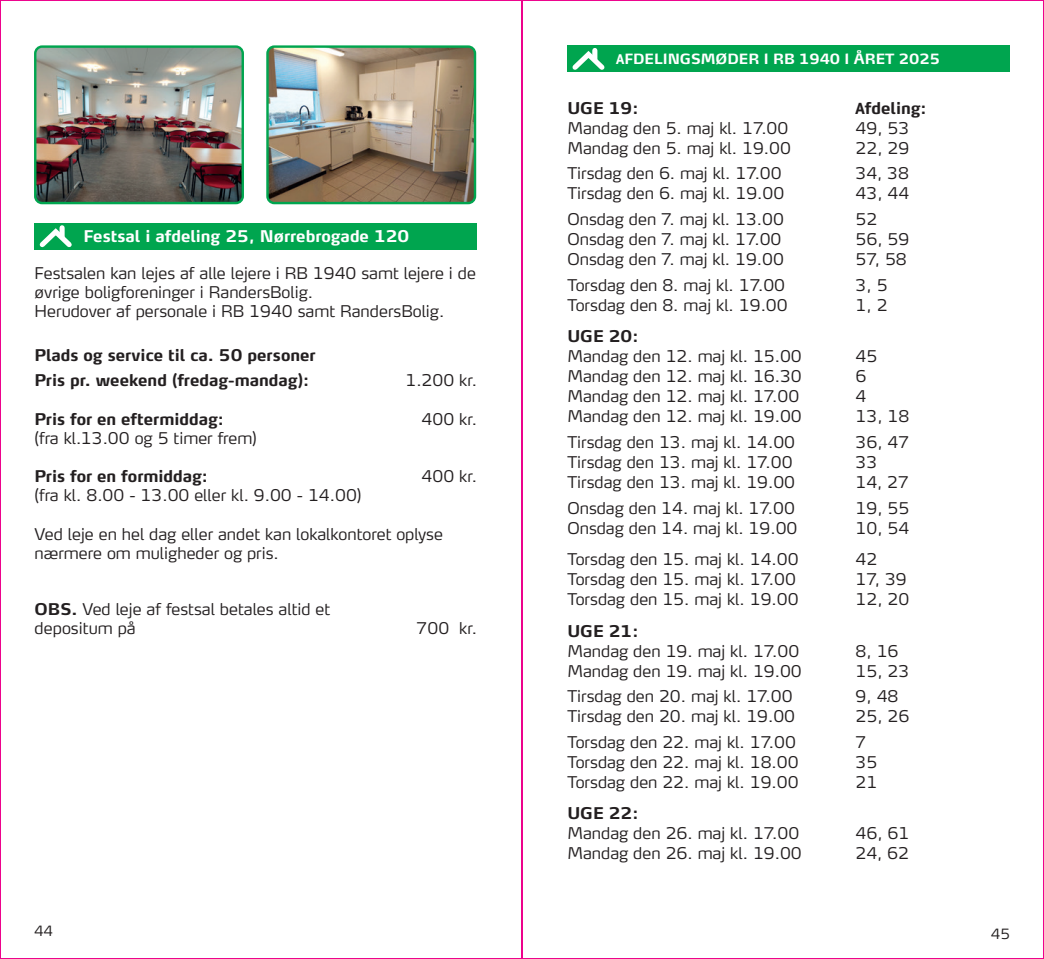
<style>
.page{position:relative;width:1044px;height:959px;background:#fff}
.page>*{position:absolute;margin:0;border:0;box-sizing:border-box;transform-origin:0 0}
.brød{font:300 16px/19.2px "Max TF";color:#231f20}
.brød_1_mm{font:300 16px/19.2px "Max TF";color:#231f20}
.brød_bold{font:300 16px/19.2px "Max TF";color:#231f20}
.brød-2{font:700 16px "Max TF";color:#231f20}
.brød_bold-2{font:700 16px "Max TF";color:#fff}
.brød_bold-3{font:700 16px "Max TF";color:#231f20}
.t1{font:700 14px "Max TF";color:#fff}
.t2{font:300 14px "Max TF";color:#231f20}
.s1{font-weight:700}
</style>
<div class="page">
<div style="left:567px;top:45px;width:442px;height:27px;background:#00a54f"></div>
<svg style="left:572px;top:48px;width:33px;height:22px"></svg>
<div style="left:592px;top:50px;width:5px;height:9px;background:#fff"></div>
<div style="left:35px;top:223px;width:442px;height:26px;background:#00a54f"></div>
<svg style="left:35px;top:225px;width:41px;height:25px"></svg>
<div style="left:59px;top:228px;width:6px;height:9px;background:#fff"></div>
<img style="left:35px;top:48px;width:208px;height:154px">
<div style="left:34px;top:45px;width:210px;height:159px;border:2px solid #00a54f;border-radius:7px"></div>
<img style="left:269px;top:48px;width:206px;height:155px">
<div style="left:266px;top:45px;width:210px;height:159px;border:2px solid #00a54f;border-radius:7px"></div>
<p class="brød_bold-2" style="left:83px;top:226px;width:327px">Festsal i afdeling 25, Nørrebrogade 120</p>
<p class="brød_1_mm" style="left:35px;top:263px;width:443px">Festsalen kan lejes af alle lejere i RB 1940 samt lejere i de øvrige boligforeninger i RandersBolig.</p>
<p class="brød_1_mm" style="left:35px;top:301px;width:411px">Herudover af personale i RB 1940 samt RandersBolig.</p>
<p class="brød_bold-3" style="left:35px;top:345px;width:282px">Plads og service til ca. 50 personer</p>
<p class="brød-2" style="left:35px;top:370px;width:276px">Pris pr. weekend (fredag-mandag):</p>
<p class="brød" style="left:405px;top:370px;width:73px">1.200 kr.</p>
<p class="brød-2" style="left:35px;top:408px;width:191px">Pris for en eftermiddag:</p>
<p class="brød" style="left:421px;top:408px;width:57px">400 kr.</p>
<p class="brød_bold" style="left:35px;top:428px;width:224px">(fra kl.13.00 og 5 timer frem)</p>
<p class="brød-2" style="left:35px;top:466px;width:175px">Pris for en formiddag:</p>
<p class="brød" style="left:421px;top:466px;width:57px">400 kr.</p>
<p class="brød_bold" style="left:35px;top:485px;width:328px">(fra kl. 8.00 - 13.00 eller kl. 9.00 - 14.00)</p>
<p class="brød" style="left:35px;top:524px;width:410px">Ved leje en hel dag eller andet kan lokalkontoret oplyse nærmere om muligheder og pris.</p>
<p class="brød_bold" style="left:35px;top:598px;width:297px"><span class="s1">OBS.</span> Ved leje af festsal betales altid et depositum på</p>
<p class="brød_bold" style="left:416px;top:617px;width:62px">700 kr.</p>
<p class="t1" style="left:616px;top:50px;width:325px">AFDELINGSMØDER I RB 1940 I ÅRET 2025</p>
<p class="brød-2" style="left:567px;top:98px;width:72px">UGE 19:</p>
<p class="brød-2" style="left:855px;top:98px;width:72px">Afdeling:</p>
<p class="brød" style="left:567px;top:118px;width:222px">Mandag den 5. maj kl. 17.00</p>
<p class="brød" style="left:855px;top:118px;width:55px">49, 53</p>
<p class="brød" style="left:567px;top:138px;width:225px">Mandag den 5. maj kl. 19.00</p>
<p class="brød" style="left:855px;top:138px;width:55px">22, 29</p>
<p class="brød" style="left:567px;top:163px;width:216px">Tirsdag den 6. maj kl. 17.00</p>
<p class="brød" style="left:855px;top:163px;width:55px">34, 38</p>
<p class="brød" style="left:567px;top:183px;width:218px">Tirsdag den 6. maj kl. 19.00</p>
<p class="brød" style="left:855px;top:183px;width:55px">43, 44</p>
<p class="brød" style="left:567px;top:209px;width:218px">Onsdag den 7. maj kl. 13.00</p>
<p class="brød" style="left:855px;top:209px;width:23px">52</p>
<p class="brød" style="left:567px;top:229px;width:215px">Onsdag den 7. maj kl. 17.00</p>
<p class="brød" style="left:855px;top:229px;width:55px">56, 59</p>
<p class="brød" style="left:567px;top:249px;width:218px">Onsdag den 7. maj kl. 19.00</p>
<p class="brød" style="left:855px;top:249px;width:53px">57, 58</p>
<p class="brød" style="left:567px;top:275px;width:219px">Torsdag den 8. maj kl. 17.00</p>
<p class="brød" style="left:855px;top:275px;width:33px">3, 5</p>
<p class="brød" style="left:567px;top:295px;width:222px">Torsdag den 8. maj kl. 19.00</p>
<p class="brød" style="left:855px;top:295px;width:33px">1, 2</p>
<p class="brød-2" style="left:567px;top:326px;width:72px">UGE 20:</p>
<p class="brød" style="left:567px;top:346px;width:236px">Mandag den 12. maj kl. 15.00</p>
<p class="brød" style="left:855px;top:346px;width:23px">45</p>
<p class="brød" style="left:567px;top:366px;width:236px">Mandag den 12. maj kl. 16.30</p>
<p class="brød" style="left:855px;top:366px;width:12px">6</p>
<p class="brød" style="left:567px;top:386px;width:233px">Mandag den 12. maj kl. 17.00</p>
<p class="brød" style="left:855px;top:386px;width:12px">4</p>
<p class="brød" style="left:567px;top:406px;width:236px">Mandag den 12. maj kl. 19.00</p>
<p class="brød" style="left:855px;top:406px;width:55px">13, 18</p>
<p class="brød" style="left:567px;top:432px;width:229px">Tirsdag den 13. maj kl. 14.00</p>
<p class="brød" style="left:855px;top:432px;width:55px">36, 47</p>
<p class="brød" style="left:567px;top:452px;width:227px">Tirsdag den 13. maj kl. 17.00</p>
<p class="brød" style="left:855px;top:452px;width:23px">33</p>
<p class="brød" style="left:567px;top:472px;width:229px">Tirsdag den 13. maj kl. 19.00</p>
<p class="brød" style="left:855px;top:472px;width:55px">14, 27</p>
<p class="brød" style="left:567px;top:497px;width:229px">Onsdag den 14. maj kl. 17.00</p>
<p class="brød" style="left:855px;top:497px;width:55px">19, 55</p>
<p class="brød" style="left:567px;top:517px;width:231px">Onsdag den 14. maj kl. 19.00</p>
<p class="brød" style="left:855px;top:517px;width:55px">10, 54</p>
<p class="brød" style="left:567px;top:549px;width:233px">Torsdag den 15. maj kl. 14.00</p>
<p class="brød" style="left:855px;top:549px;width:23px">42</p>
<p class="brød" style="left:567px;top:569px;width:230px">Torsdag den 15. maj kl. 17.00</p>
<p class="brød" style="left:855px;top:569px;width:53px">17, 39</p>
<p class="brød" style="left:567px;top:589px;width:233px">Torsdag den 15. maj kl. 19.00</p>
<p class="brød" style="left:855px;top:589px;width:55px">12, 20</p>
<p class="brød-2" style="left:567px;top:620px;width:72px">UGE 21:</p>
<p class="brød" style="left:567px;top:640px;width:233px">Mandag den 19. maj kl. 17.00</p>
<p class="brød" style="left:855px;top:640px;width:44px">8, 16</p>
<p class="brød" style="left:567px;top:660px;width:236px">Mandag den 19. maj kl. 19.00</p>
<p class="brød" style="left:855px;top:660px;width:55px">15, 23</p>
<p class="brød" style="left:567px;top:686px;width:227px">Tirsdag den 20. maj kl. 17.00</p>
<p class="brød" style="left:855px;top:686px;width:44px">9, 48</p>
<p class="brød" style="left:567px;top:706px;width:229px">Tirsdag den 20. maj kl. 19.00</p>
<p class="brød" style="left:855px;top:706px;width:55px">25, 26</p>
<p class="brød" style="left:567px;top:732px;width:230px">Torsdag den 22. maj kl. 17.00</p>
<p class="brød" style="left:855px;top:732px;width:12px">7</p>
<p class="brød" style="left:567px;top:752px;width:233px">Torsdag den 22. maj kl. 18.00</p>
<p class="brød" style="left:855px;top:752px;width:23px">35</p>
<p class="brød" style="left:567px;top:772px;width:233px">Torsdag den 22. maj kl. 19.00</p>
<p class="brød" style="left:855px;top:772px;width:23px">21</p>
<p class="brød-2" style="left:567px;top:803px;width:72px">UGE 22:</p>
<p class="brød" style="left:567px;top:823px;width:233px">Mandag den 26. maj kl. 17.00</p>
<p class="brød" style="left:855px;top:823px;width:55px">46, 61</p>
<p class="brød" style="left:567px;top:843px;width:236px">Mandag den 26. maj kl. 19.00</p>
<p class="brød" style="left:855px;top:843px;width:55px">24, 62</p>
<p class="t2" style="left:34px;top:922px;width:21px">44</p>
<p class="t2" style="left:990px;top:924px;width:21px">45</p>
</div>
